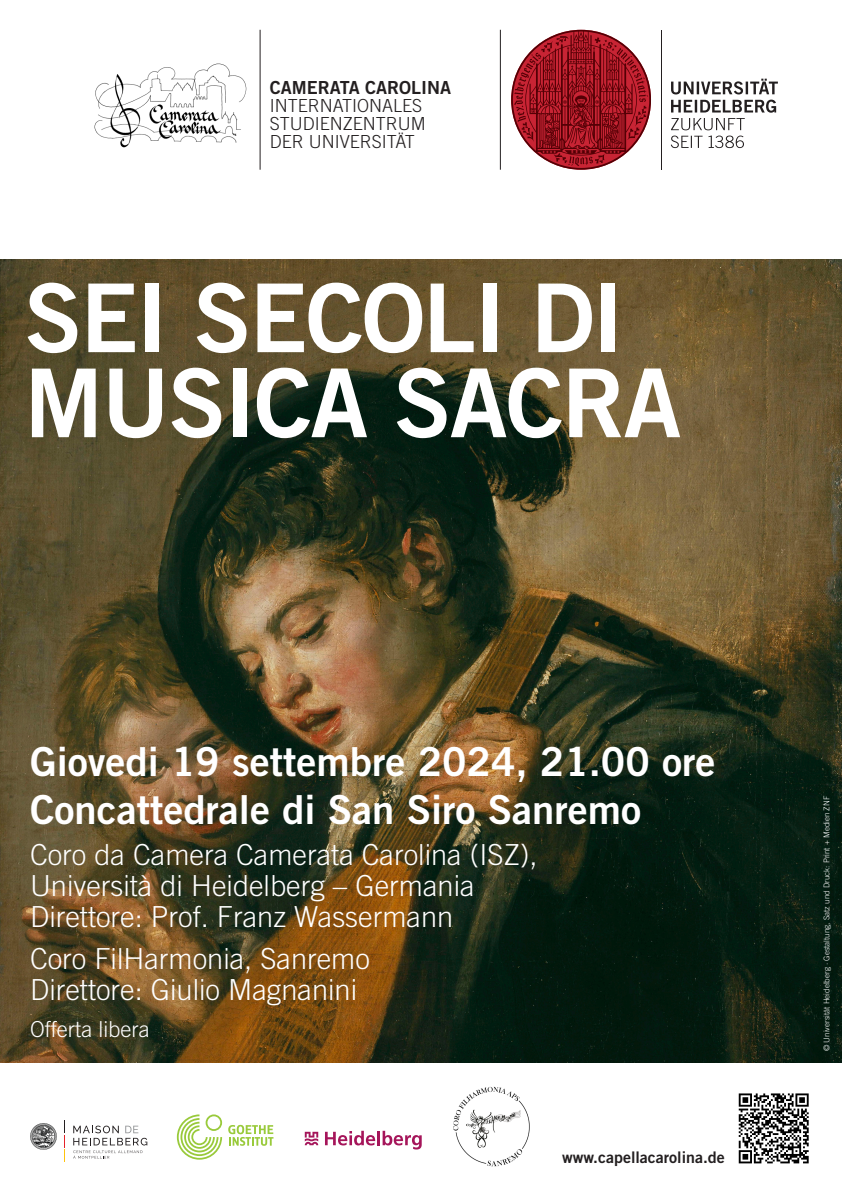
<style>
.page{position:relative;width:842px;height:1191px;background:#fff}
.page>*{position:absolute;margin:0;border:0;box-sizing:border-box;transform-origin:0 0}
.t1{font:95px/85px "Trade Gothic LT Std Bd 2";letter-spacing:-.02em;color:#fff}
.t2{font:40px "Trade Gothic LT Std Bd 2";color:#fff}
.t3{font:300 29px/31px "Trade Gothic LT Std";color:#fff}
.t4{font:300 22px "Trade Gothic LT Std";color:#fff}
.t5{font:300 18px/18px "Trade Gothic LT Std";color:#231f20}
.t6{font:18px "Trade Gothic LT Std Bd 2";color:#231f20}
.t7{font:16px "Trade Gothic LT Std Bd 2";color:#231f20}
.t8{font:300 8px "Trade Gothic LT Std";color:#fff}
</style>
<div class="page">
<img style="left:0;top:260px;width:842px;height:803px">
<hr style="left:661px;top:30px;width:1px;height:140px;background:#231f20">
<svg style="left:671px;top:136px;width:73px;height:12px"></svg>
<svg style="left:671px;top:100px;width:105px;height:30px"></svg>
<svg style="left:671px;top:79px;width:107px;height:15px"></svg>
<svg style="left:511px;top:30px;width:140px;height:140px"></svg>
<hr style="left:500px;top:30px;width:1px;height:140px;background:#231f20">
<hr style="left:260px;top:30px;width:1px;height:140px;background:#231f20">
<img style="left:95px;top:63px;width:152px;height:85px">
<svg style="left:738px;top:1093px;width:71px;height:71px"></svg>
<svg style="left:739px;top:1093px;width:70px;height:70px"></svg>
<img style="left:30px;top:1123px;width:26px;height:26px">
<svg style="left:73px;top:1125px;width:74px;height:33px"></svg>
<svg style="left:64px;top:1120px;width:1px;height:41px"></svg>
<svg style="left:177px;top:1114px;width:45px;height:45px"></svg>
<svg style="left:228px;top:1124px;width:45px;height:21px"></svg>
<svg style="left:325px;top:1130px;width:50px;height:15px"></svg>
<hr style="left:377px;top:1130px;width:3px;height:15px;background:#a5155a">
<svg style="left:383px;top:1130px;width:39px;height:19px"></svg>
<svg style="left:305px;top:1131px;width:13px;height:14px"></svg>
<img style="left:453px;top:1086px;width:77px;height:81px">
<p class="t6" style="left:270px;top:76px;width:183px">CAMERATA CAROLINA</p>
<p class="t5" style="left:270px;top:96px;width:158px">INTERNATIONALES<br>STUDIENZENTRUM</p>
<p class="t5" style="left:270px;top:132px;width:147px">DER UNIVERSITÄT</p>
<p class="t1" style="left:24px;top:274px;width:659px">SEI SECOLI DI<br>MUSICA SACRA</p>
<p class="t2" style="left:30px;top:736px;width:687px">Giovedi 19 settembre 2024, 21.00 ore</p>
<p class="t2" style="left:30px;top:784px;width:613px">Concattedrale di San Siro Sanremo</p>
<p class="t3" style="left:30px;top:838px;width:509px">Coro da Camera Camerata Carolina (ISZ),<br>Università di Heidelberg – Germania</p>
<p class="t3" style="left:30px;top:900px;width:425px">Direttore: Prof. Franz Wassermann</p>
<p class="t3" style="left:30px;top:943px;width:341px">Coro FilHarmonia, Sanremo</p>
<p class="t3" style="left:30px;top:974px;width:329px">Direttore: Giulio Magnanini</p>
<p class="t4" style="left:30px;top:1016px;width:121px">Offerta libera</p>
<p class="t7" style="left:562px;top:1147px;width:164px">www.capellacarolina.de</p>
<p class="t8" style="left:822px;top:1051px;width:257px;rotate:-90deg">© Universität Heidelberg · Gestaltung, Satz und Druck: Print + Medien ZNF</p>
</div>
